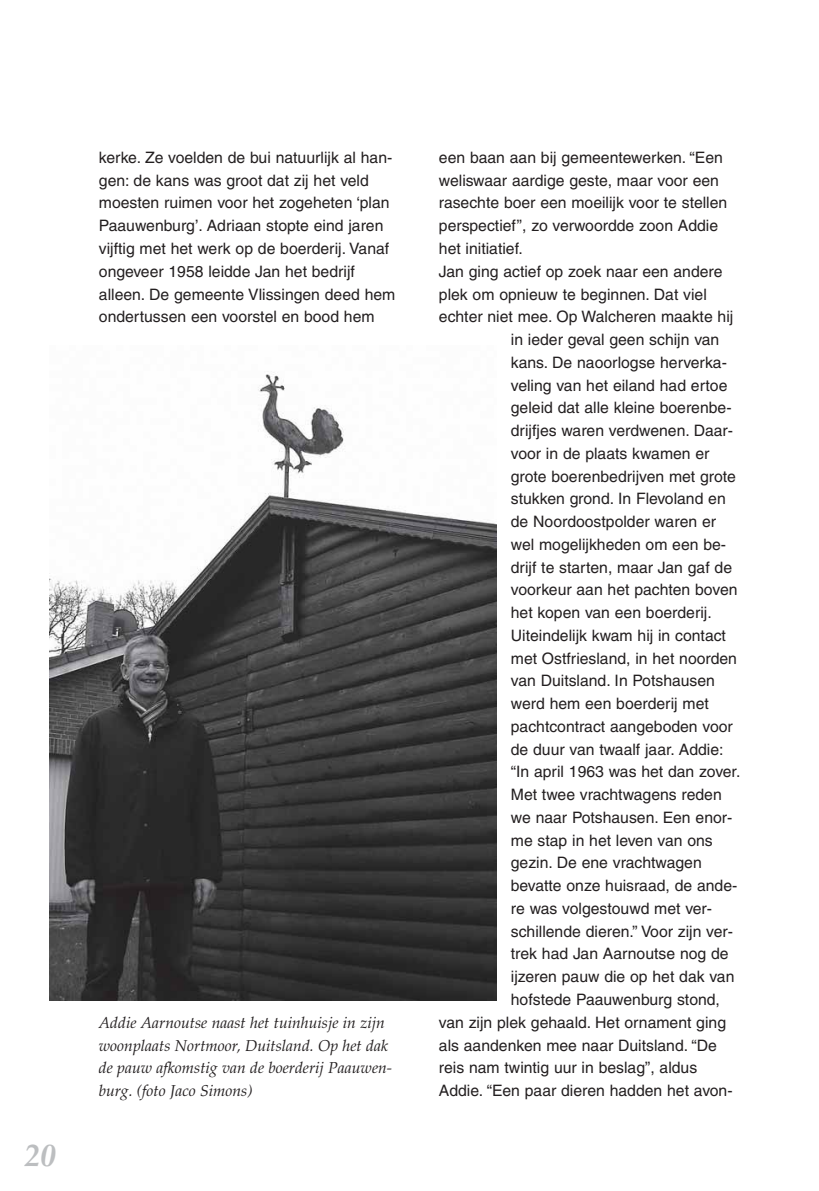
<style>
.page{position:relative;width:819px;height:1191px;background:#fff}
.page>*{position:absolute;margin:0;border:0;box-sizing:border-box;transform-origin:0 0}
.t1{font:italic 700 31.5px "Palatino";color:#bcbec0}
.t2{font:15.75px/22.8px "Helvetica";color:#231f20}
.t3{font:italic 15.75px/22.8px "Palatino";color:#231f20}
</style>
<div class="page">
<img style="left:49px;top:372px;width:447px;height:628px">
<h1 class="t1" style="left:24px;top:1143px;width:33px">20</h1>
<p class="t2" style="left:99px;top:147px;width:298px">kerke. Ze voelden de bui natuurlijk al han&shy;gen: de kans was groot dat zij het veld moesten ruimen voor het zogeheten ‘plan Paauwenburg’. Adriaan stopte eind jaren vijftig met het werk op de boerderij. Vanaf ongeveer 1958 leidde Jan het bedrijf alleen. De gemeente Vlissingen deed hem ondertussen een voorstel en bood hem</p>
<p class="t2" style="left:439px;top:148px;width:285px">een baan aan bij gemeentewerken. “Een</p>
<p class="t2" style="left:439px;top:170px;width:281px">weliswaar aardige geste, maar voor een</p>
<p class="t2" style="left:439px;top:193px;width:290px">rasechte boer een moeilijk voor te stellen</p>
<p class="t2" style="left:439px;top:216px;width:281px">perspectief”, zo verwoordde zoon Addie</p>
<p class="t2" style="left:439px;top:239px;width:85px">het initiatief.</p>
<p class="t2" style="left:439px;top:261px;width:285px">Jan ging actief op zoek naar een andere</p>
<p class="t2" style="left:439px;top:284px;width:269px">plek om opnieuw te beginnen. Dat viel</p>
<p class="t2" style="left:439px;top:307px;width:296px">echter niet mee. Op Walcheren maakte hij</p>
<p class="t2" style="left:511px;top:330px;width:210px">in ieder geval geen schijn van</p>
<p class="t2" style="left:511px;top:352px;width:217px">kans. De naoorlogse herverka-</p>
<p class="t2" style="left:511px;top:375px;width:218px">veling van het eiland had ertoe</p>
<p class="t2" style="left:511px;top:398px;width:222px">geleid dat alle kleine boerenbe-</p>
<p class="t2" style="left:511px;top:421px;width:224px">drijfjes waren verdwenen. Daar-</p>
<p class="t2" style="left:511px;top:443px;width:200px">voor in de plaats kwamen er</p>
<p class="t2" style="left:511px;top:466px;width:226px">grote boerenbedrijven met grote</p>
<p class="t2" style="left:511px;top:489px;width:216px">stukken grond. In Flevoland en</p>
<p class="t2" style="left:511px;top:512px;width:206px">de Noordoostpolder waren er</p>
<p class="t2" style="left:511px;top:534px;width:217px">wel mogelijkheden om een be-</p>
<p class="t2" style="left:511px;top:557px;width:223px">drijf te starten, maar Jan gaf de</p>
<p class="t2" style="left:511px;top:580px;width:228px">voorkeur aan het pachten boven</p>
<p class="t2" style="left:511px;top:602px;width:202px">het kopen van een boerderij.</p>
<p class="t2" style="left:511px;top:625px;width:217px">Uiteindelijk kwam hij in contact</p>
<p class="t2" style="left:511px;top:648px;width:228px">met Ostfriesland, in het noorden</p>
<p class="t2" style="left:511px;top:671px;width:206px">van Duitsland. In Potshausen</p>
<p class="t2" style="left:511px;top:693px;width:199px">werd hem een boerderij met</p>
<p class="t2" style="left:511px;top:716px;width:223px">pachtcontract aangeboden voor</p>
<p class="t2" style="left:511px;top:739px;width:214px">de duur van twaalf jaar. Addie:</p>
<p class="t2" style="left:511px;top:762px;width:231px">“In april 1963 was het dan zover.</p>
<p class="t2" style="left:511px;top:784px;width:212px">Met twee vrachtwagens reden</p>
<p class="t2" style="left:511px;top:807px;width:223px">we naar Potshausen. Een enor-</p>
<p class="t2" style="left:511px;top:830px;width:203px">me stap in het leven van ons</p>
<p class="t2" style="left:511px;top:853px;width:192px">gezin. De ene vrachtwagen</p>
<p class="t2" style="left:511px;top:875px;width:228px">bevatte onze huisraad, de ande-</p>
<p class="t2" style="left:511px;top:898px;width:203px">re was volgestouwd met ver-</p>
<p class="t2" style="left:511px;top:921px;width:223px">schillende dieren.” Voor zijn ver-</p>
<p class="t2" style="left:511px;top:944px;width:219px">trek had Jan Aarnoutse nog de</p>
<p class="t2" style="left:511px;top:966px;width:225px">ijzeren pauw die op het dak van</p>
<p class="t2" style="left:511px;top:989px;width:210px">hofstede Paauwenburg stond,</p>
<p class="t2" style="left:439px;top:1012px;width:289px">van zijn plek gehaald. Het ornament ging</p>
<p class="t2" style="left:439px;top:1035px;width:279px">als aandenken mee naar Duitsland. “De</p>
<p class="t2" style="left:439px;top:1057px;width:260px">reis nam twintig uur in beslag”, aldus</p>
<p class="t2" style="left:439px;top:1080px;width:295px">Addie. “Een paar dieren hadden het avon-</p>
<p class="t3" style="left:99px;top:1012px;width:295px">Addie Aarnoutse naast het tuinhuisje in zijn woonplaats Nortmoor, Duitsland. Op het dak de pauw afkomstig van de boerderij Paauwen&shy;burg. (foto Jaco Simons)</p>
</div>
